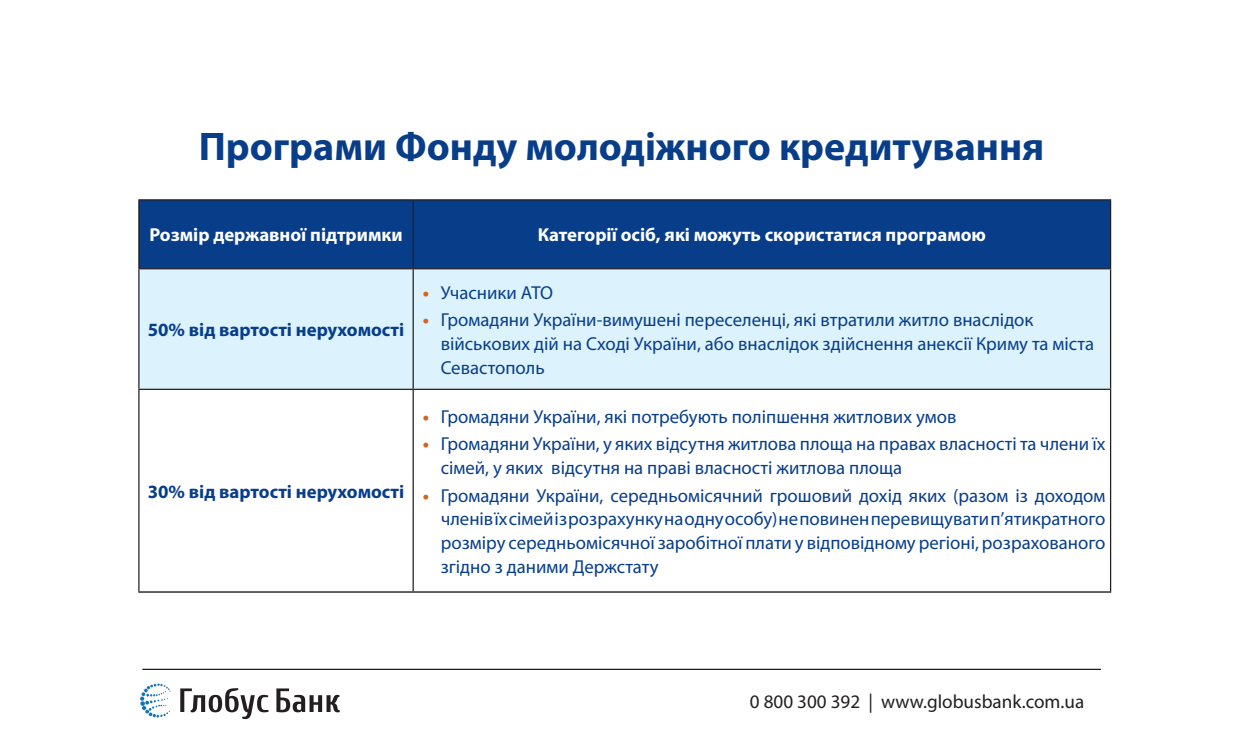
<style>
.page{position:relative;width:1241px;height:745px;background:#fff}
.page>*{position:absolute;margin:0;border:0;box-sizing:border-box;transform-origin:0 0}
.t1{font:700 40px "Myriad Pro";color:#083e89}
.t2{font:19.12px "Myriad Pro";color:#231f20}
.t3{font:18.75px/23.8px "Myriad Pro";color:#083e89}
.t4{font:700 18.75px "Myriad Pro";color:#fff}
.t5{font:700 18.75px "Myriad Pro";color:#083e89}
.s1{font-weight:700;color:#d46320}
</style>
<div class="page">
<svg style="left:180px;top:688px;width:88px;height:30px"></svg>
<svg style="left:276px;top:688px;width:64px;height:23px"></svg>
<svg style="left:140px;top:683px;width:30px;height:34px"></svg>
<hr style="left:142px;top:668px;width:958px;height:1px;background:#231f20">
<div style="left:139px;top:200px;width:970px;height:68px;background:#083e89"></div>
<div style="left:139px;top:269px;width:970px;height:119px;background:#dcf2fc"></div>
<hr style="left:138px;top:591px;width:275px;height:1px;background:#040503">
<hr style="left:413px;top:591px;width:697px;height:1px;background:#040503">
<hr style="left:138px;top:199px;width:275px;height:1px;background:#231f20">
<hr style="left:138px;top:200px;width:1px;height:68px;background:#231f20">
<hr style="left:413px;top:199px;width:697px;height:1px;background:#231f20">
<hr style="left:412px;top:200px;width:2px;height:68px;background:#231f20">
<hr style="left:1109px;top:200px;width:1px;height:68px;background:#231f20">
<hr style="left:138px;top:268px;width:275px;height:1px;background:#231f20">
<hr style="left:138px;top:269px;width:1px;height:119px;background:#231f20">
<hr style="left:413px;top:268px;width:697px;height:1px;background:#231f20">
<hr style="left:412px;top:269px;width:2px;height:119px;background:#231f20">
<hr style="left:1109px;top:269px;width:1px;height:119px;background:#231f20">
<hr style="left:138px;top:388px;width:275px;height:1px;background:#231f20">
<hr style="left:138px;top:389px;width:1px;height:202px;background:#231f20">
<hr style="left:413px;top:388px;width:697px;height:1px;background:#231f20">
<hr style="left:412px;top:389px;width:2px;height:202px;background:#231f20">
<hr style="left:1109px;top:389px;width:1px;height:202px;background:#231f20">
<h1 class="t1" style="left:199px;top:121px;width:847px">Програми Фонду молодіжного кредитування</h1>
<p class="t4" style="left:149px;top:223px;width:255px">Розмір державної підтримки</p>
<p class="t4" style="left:537px;top:223px;width:450px">Категорії осіб, які можуть скористатися програмою</p>
<p class="t5" style="left:148px;top:317px;width:258px">50% від вартості нерухомості</p>
<p class="t5" style="left:148px;top:479px;width:258px">30% від вартості нерухомості</p>
<p class="t3" style="left:423px;top:280px;width:132px"><span class="s1">•</span> Учасники АТО</p>
<p class="t3" style="left:440px;top:307px;width:655px;text-indent:-18px"><span class="s1">•</span> Громадяни України-вимушені переселенці, які втратили житло внаслідок військових дій на Сході України, або внаслідок здійснення анексії Криму та міста<br>Севастополь</p>
<p class="t3" style="left:423px;top:404px;width:535px"><span class="s1">•</span> Громадяни України, які потребують поліпшення житлових умов</p>
<p class="t3" style="left:440px;top:431px;width:666px;text-indent:-18px"><span class="s1">•</span> Громадяни України, у яких відсутня житлова площа на правах власності та члени їх сімей, у яких відсутня на праві власності житлова площа</p>
<p class="t3" style="left:440px;top:482px;width:666px;text-align:justify;text-indent:-18px"><span class="s1">•</span> Громадяни України, середньомісячний грошовий дохід яких (разом із доходом членів їх сімей із розрахунку на одну особу) не повинен перевищувати п’ятикратного розміру середньомісячної заробітної плати у відповідному регіоні, розрахованого згідно з даними Держстату</p>
<p class="t2" style="left:749px;top:689px;width:336px">0 800 300 392 | www.globusbank.com.ua</p>
</div>
